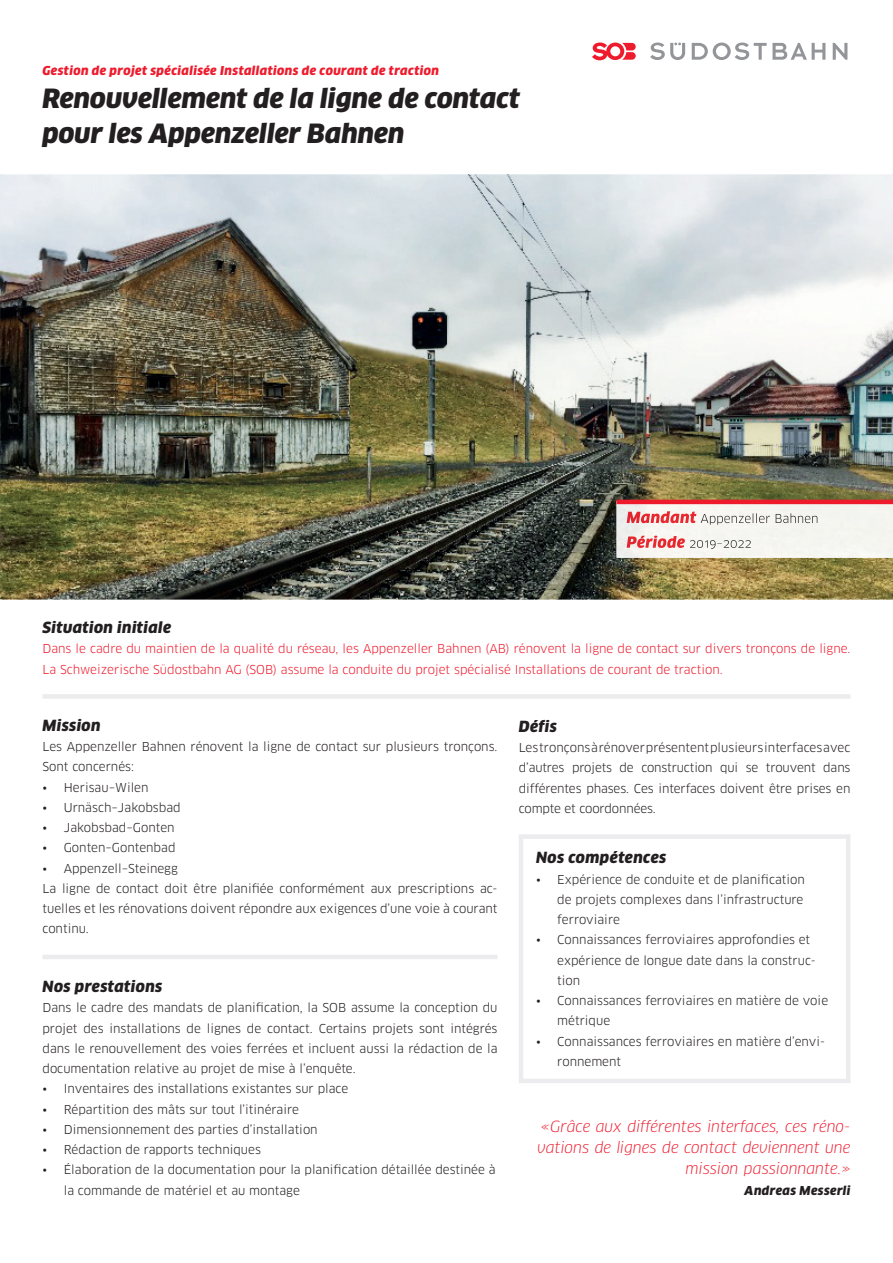
<style>
.page{position:relative;width:893px;height:1263px;background:#fff}
.page>*{position:absolute;margin:0;border:0;box-sizing:border-box;transform-origin:0 0}
.t1{font:italic 900 25.95px/34.5px "Clan OT";color:#231f20}
.t2{font:italic 15px/21px "Clan OT";color:#ee1b2d;text-align:right}
.t3{font:italic 900 15px "Clan OT";letter-spacing:.02em;color:#231f20}
.t4{font:12px/20.2px "Clan OT";color:#231f20}
.t5{font:12px/20.2px "Clan OT";color:#ee1b2d}
.t6{font:italic 900 12px "Clan OT";letter-spacing:.03em;color:#ee1b2d}
.t7{font:italic 900 12px "Clan OT";letter-spacing:.03em;color:#231f20}
</style>
<div class="page">
<svg style="left:592px;top:43px;width:44px;height:17px"></svg>
<svg style="left:650px;top:43px;width:35px;height:17px"></svg>
<svg style="left:692px;top:43px;width:133px;height:17px"></svg>
<svg style="left:833px;top:43px;width:14px;height:17px"></svg>
<img style="left:0;top:174px;width:893px;height:426px">
<div style="left:43px;top:694px;width:807px;height:5px;background:#ececee"></div>
<hr style="left:43px;top:955px;width:454px;height:4px;background:#ececee">
<div style="left:519px;top:834px;width:331px;height:249px;border:4px solid #ececee"></div>
<img style="left:617px;top:504px;width:276px;height:54px">
<hr style="left:617px;top:500px;width:276px;height:4px;background:#ee1b2d">
<p class="t6" style="left:43px;top:64px;width:398px">Gestion de projet spécialisée Installations de courant de traction</p>
<h1 class="t1" style="left:43px;top:82px;width:479px">Renouvellement de la ligne de contact pour les Appenzeller Bahnen</h1>
<p class="t3" style="left:43px;top:619px;width:130px">Situation initiale</p>
<p class="t5" style="left:43px;top:639px;width:809px">Dans le cadre du maintien de la qualité du réseau, les Appenzeller Bahnen (AB) rénovent la ligne de contact sur divers tronçons de ligne.<br>La Schweizerische Südostbahn AG (SOB) assume la conduite du projet spécialisé Installations de courant de traction.</p>
<p class="t3" style="left:43px;top:717px;width:60px">Mission</p>
<p class="t4" style="left:43px;top:737px;width:456px">Les Appenzeller Bahnen rénovent la ligne de contact sur plusieurs tronçons.<br>Sont concernés:</p>
<p class="t4" style="left:43px;top:777px;width:108px">• Herisau–Wilen</p>
<p class="t4" style="left:43px;top:797px;width:140px">• Urnäsch–Jakobsbad</p>
<p class="t4" style="left:43px;top:817px;width:134px">• Jakobsbad–Gonten</p>
<p class="t4" style="left:43px;top:838px;width:134px">• Gonten–Gontenbad</p>
<p class="t4" style="left:43px;top:858px;width:456px">• Appenzell–Steinegg<br>La ligne de contact doit être planifiée conformément aux prescriptions ac&shy;tuelles et les rénovations doivent répondre aux exigences d’une voie à courant continu.</p>
<p class="t3" style="left:43px;top:978px;width:121px">Nos prestations</p>
<p class="t4" style="left:43px;top:998px;width:456px;text-align:justify">Dans le cadre des mandats de planification, la SOB assume la conception du projet des installations de lignes de contact. Certains projets sont intégrés dans le renouvellement des voies ferrées et incluent aussi la rédaction de la documentation relative au projet de mise à l’enquête.</p>
<p class="t4" style="left:43px;top:1079px;width:307px">• Inventaires des installations existantes sur place</p>
<p class="t4" style="left:43px;top:1099px;width:258px">• Répartition des mâts sur tout l’itinéraire</p>
<p class="t4" style="left:43px;top:1119px;width:277px">• Dimensionnement des parties d’installation</p>
<p class="t4" style="left:43px;top:1140px;width:220px">• Rédaction de rapports techniques</p>
<p class="t4" style="left:64px;top:1160px;width:433px;text-indent:-21px">• Élaboration de la documentation pour la planification détaillée destinée à la commande de matériel et au montage</p>
<p class="t3" style="left:519px;top:718px;width:40px">Défis</p>
<p class="t4" style="left:519px;top:737px;width:333px;text-align:justify">Les tronçons à rénover présentent plusieurs interfaces avec d’autres projets de construction qui se trouvent dans différentes phases. Ces interfaces doivent être prises en compte et coordonnées.</p>
<p class="t3" style="left:536px;top:849px;width:132px">Nos compétences</p>
<p class="t4" style="left:557px;top:869px;width:249px;text-align:justify;text-indent:-21px">• Expérience de conduite et de planification de projets complexes dans l’infrastructure ferroviaire</p>
<p class="t4" style="left:557px;top:930px;width:260px;text-indent:-21px">• Connaissances ferroviaires approfondies et expérience de longue date dans la construc&shy;tion</p>
<p class="t4" style="left:557px;top:990px;width:272px;text-indent:-21px">• Connaissances ferroviaires en matière de voie métrique</p>
<p class="t4" style="left:557px;top:1031px;width:269px;text-indent:-21px">• Connaissances ferroviaires en matière d’envi&shy;ronnement</p>
<p class="t2" style="left:537px;top:1116px;width:315px">«Grâce aux différentes interfaces, ces réno&shy;vations de lignes de contact deviennent une mission passionnante.»</p>
<p class="t7" style="left:745px;top:1183px;width:107px">Andreas Messerli</p>
</div>
